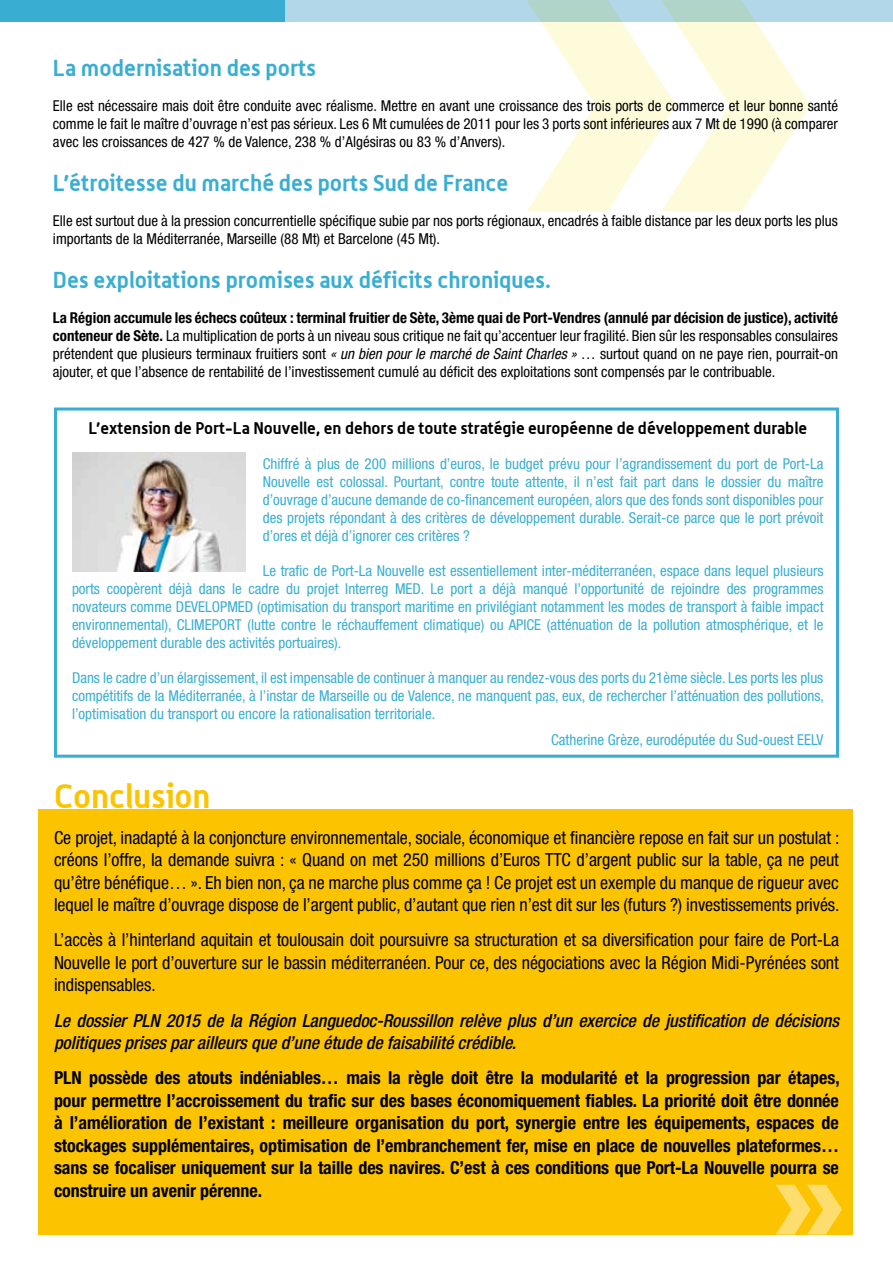
<style>
.page{position:relative;width:893px;height:1263px;background:#fff}
.page>*{position:absolute;margin:0;border:0;box-sizing:border-box;transform-origin:0 0}
.t1{font:700 33px "Alwyn";color:#fcc400}
.t2{font:700 22.5px "Alwyn";color:#39aed2}
.t3{font:condensed 18px/22.5px "Helvetica Neue";letter-spacing:-.005em;color:#000;text-align:justify}
.t4{font:700 condensed 18px/22.5px "Helvetica Neue";letter-spacing:-.005em;color:#000;text-align:justify}
.t5{font:italic 500 condensed 18px/22.5px "Helvetica Neue";letter-spacing:-.005em;color:#000}
.t6{font:700 16.5px "Alwyn";color:#000}
.t7{font:condensed 15px/18px "Helvetica Neue";color:#39aed2;text-align:justify}
.t8{font:condensed 15px/18px "Helvetica Neue";color:#000;text-align:justify}
.s1{font-weight:700}
.s2{font-style:italic}
</style>
<div class="page">
<div style="left:0;top:0;width:893px;height:21px;background:#b1d7e8"></div>
<svg style="left:527px;top:0;width:284px;height:211px;fill:#fefbda"></svg>
<div style="left:0;top:0;width:285px;height:21px;background:#39aed2"></div>
<div style="left:38px;top:809px;width:814px;height:425px;background:#fcc400"></div>
<svg style="left:776px;top:1185px;width:66px;height:49px"></svg>
<div style="left:54px;top:407px;width:785px;height:351px;border:3px solid #39aed2"></div>
<img style="left:73px;top:453px;width:173px;height:119px">
<h2 class="t2" style="left:53px;top:54px;width:265px">La modernisation des ports</h2>
<p class="t8" style="left:53px;top:97px;width:787px">Elle est nécessaire mais doit être conduite avec réalisme. Mettre en avant une croissance des trois ports de commerce et leur bonne santé comme le fait le maître d’ouvrage n’est pas sérieux. Les 6 Mt cumulées de 2011 pour les 3 ports sont inférieures aux 7 Mt de 1990 (à comparer avec les croissances de 427 % de Valence, 238 % d’Algésiras ou 83 % d’Anvers).</p>
<h2 class="t2" style="left:53px;top:169px;width:457px">L’étroitesse du marché des ports Sud de France</h2>
<p class="t8" style="left:53px;top:212px;width:786px">Elle est surtout due à la pression concurrentielle spécifique subie par nos ports régionaux, encadrés à faible distance par les deux ports les plus importants de la Méditerranée, Marseille (88 Mt) et Barcelone (45 Mt).</p>
<h2 class="t2" style="left:53px;top:266px;width:500px">Des exploitations promises aux déficits chroniques.</h2>
<p class="t8" style="left:53px;top:309px;width:787px"><span class="s1">La Région accumule les échecs coûteux : terminal fruitier de Sète, 3ème quai de Port-Vendres (annulé par décision de justice), activité conteneur de Sète.</span> La multiplication de ports à un niveau sous critique ne fait qu’accentuer leur fragilité. Bien sûr les responsables consulaires prétendent que plusieurs terminaux fruitiers sont <span class="s2">« un bien pour le marché de Saint Charles »</span> … surtout quand on ne paye rien, pourrait-on ajouter, et que l’absence de rentabilité de l’investissement cumulé au déficit des exploitations sont compensés par le contribuable.</p>
<p class="t6" style="left:88px;top:418px;width:720px">L’extension de Port-La Nouvelle, en dehors de toute stratégie européenne de développement durable</p>
<p class="t7" style="left:263px;top:455px;width:562px">Chiffré à plus de 200 millions d’euros, le budget prévu pour l’agrandissement du port de Port-La Nouvelle est colossal. Pourtant, contre toute attente, il n’est fait part dans le dossier du maître d’ouvrage d’aucune demande de co-financement européen, alors que des fonds sont disponibles pour des projets répondant à des critères de développement durable. Serait-ce parce que le port prévoit d’ores et déjà d’ignorer ces critères ?</p>
<p class="t7" style="left:72px;top:562px;width:753px;text-indent:191px">Le trafic de Port-La Nouvelle est essentiellement inter-méditerranéen, espace dans lequel plusieurs ports coopèrent déjà dans le cadre du projet Interreg MED. Le port a déjà manqué l’opportunité de rejoindre des programmes novateurs comme DEVELOPMED (optimisation du transport maritime en privilégiant notamment les modes de transport à faible impact environnemental), CLIMEPORT (lutte contre le réchauffement climatique) ou APICE (atténuation de la pollution atmosphérique, et le développement durable des activités portuaires).</p>
<p class="t7" style="left:72px;top:669px;width:754px">Dans le cadre d’un élargissement, il est impensable de continuer à manquer au rendez-vous des ports du 21ème siècle. Les ports les plus compétitifs de la Méditerranée, à l’instar de Marseille ou de Valence, ne manquent pas, eux, de rechercher l’atténuation des pollutions, l’optimisation du transport ou encore la rationalisation territoriale.</p>
<p class="t7" style="left:551px;top:731px;width:274px">Catherine Grèze, eurodéputée du Sud-ouest EELV</p>
<h1 class="t1" style="left:54px;top:776px;width:158px">Conclusion</h1>
<p class="t3" style="left:54px;top:826px;width:787px">Ce projet, inadapté à la conjoncture environnementale, sociale, économique et financière repose en fait sur un postulat : créons l’offre, la demande suivra : « Quand on met 250 millions d’Euros TTC d’argent public sur la table, ça ne peut qu’être bénéfique… ». Eh bien non, ça ne marche plus comme ça ! Ce projet est un exemple du manque de rigueur avec lequel le maître d’ouvrage dispose de l’argent public, d’autant que rien n’est dit sur les (futurs ?) investissements privés.</p>
<p class="t3" style="left:54px;top:929px;width:786px">L’accès à l’hinterland aquitain et toulousain doit poursuivre sa structuration et sa diversification pour faire de Port-La Nouvelle le port d’ouverture sur le bassin méditerranéen. Pour ce, des négociations avec la Région Midi-Pyrénées sont indispensables.</p>
<p class="t5" style="left:54px;top:1009px;width:786px">Le dossier PLN 2015 de la Région Languedoc-Roussillon relève plus d’un exercice de justification de décisions politiques prises par ailleurs que d’une étude de faisabilité crédible.</p>
<p class="t4" style="left:54px;top:1066px;width:787px">PLN possède des atouts indéniables… mais la règle doit être la modularité et la progression par étapes, pour permettre l’accroissement du trafic sur des bases économiquement fiables. La priorité doit être donnée à l’amélioration de l’existant : meilleure organisation du port, synergie entre les équipements, espaces de stockages supplémentaires, optimisation de l’embranchement fer, mise en place de nouvelles plateformes… sans se focaliser uniquement sur la taille des navires. C’est à ces conditions que Port-La Nouvelle pourra se construire un avenir pérenne.</p>
</div>
